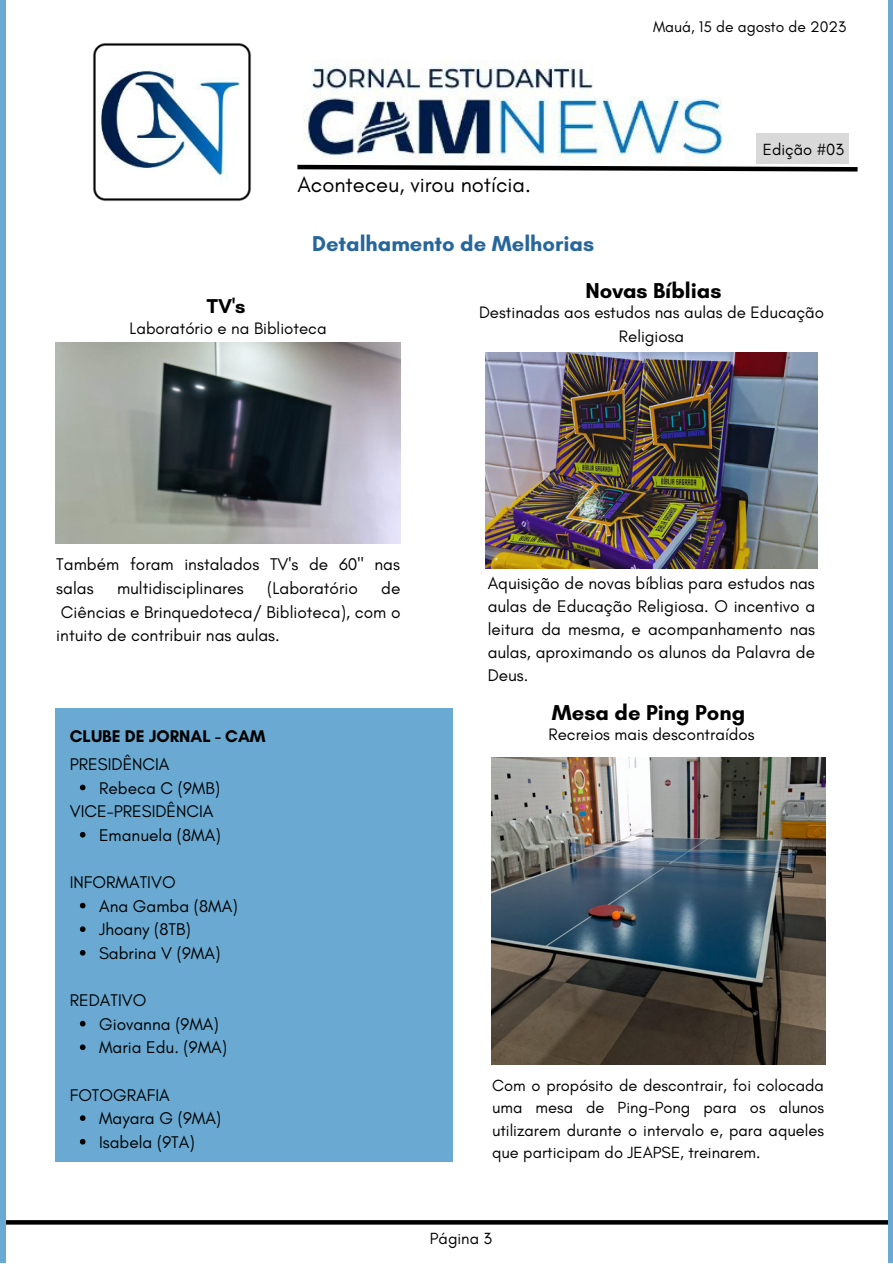
<style>
.page{position:relative;width:893px;height:1264px;background:#fff}
.page>*{position:absolute;margin:0;border:0;box-sizing:border-box;transform-origin:0 0}
.t1{font:700 21.9px "Glacial Indifference";color:#000}
.t2{font:21.9px "Glacial Indifference";color:#000}
.t3{font:700 21.9px "Glacial Indifference";color:#27669c}
.t4{font:700 20.4px "Glacial Indifference";color:#000}
.t5{font:17.25px/23.5px "Glacial Indifference";color:#000}
.t6{font:700 17.25px "Glacial Indifference";color:#000}
.t7{font:17.1px/23.1px "Glacial Indifference";color:#000;text-align:justify}
.t8{font:16.8px/23.5px "Glacial Indifference";color:#000;text-align:center}
.t9{font:16.5px/22.5px "Glacial Indifference";color:#000;text-align:justify}
.t10{font:15.6px "Glacial Indifference";color:#000}
</style>
<div class="page">
<img style="left:303px;top:60px;width:420px;height:101px">
<svg style="left:297px;top:162px;width:561px;height:10px"></svg>
<div style="left:756px;top:133px;width:92px;height:31px;background:#d9d9d9"></div>
<img style="left:93px;top:43px;width:158px;height:158px">
<svg style="left:6px;top:1220px;width:882px;height:4px;background:#070707"></svg>
<div style="left:0;top:0;width:6px;height:1262px;background:#69a9d2"></div>
<hr style="left:888px;top:0;width:4px;height:1262px;background:#69a9d2">
<img style="left:485px;top:352px;width:332px;height:216px">
<div style="left:55px;top:708px;width:398px;height:454px;background:#69a9d2"></div>
<img style="left:55px;top:342px;width:345px;height:201px">
<img style="left:491px;top:757px;width:334px;height:307px">
<svg style="left:80px;top:784px;width:5px;height:6px"></svg>
<svg style="left:80px;top:832px;width:5px;height:5px"></svg>
<svg style="left:80px;top:902px;width:5px;height:6px"></svg>
<svg style="left:80px;top:926px;width:5px;height:6px"></svg>
<svg style="left:80px;top:950px;width:5px;height:5px"></svg>
<svg style="left:80px;top:1020px;width:5px;height:6px"></svg>
<svg style="left:80px;top:1044px;width:5px;height:6px"></svg>
<svg style="left:80px;top:1115px;width:5px;height:5px"></svg>
<svg style="left:80px;top:1139px;width:5px;height:5px"></svg>
<p class="t10" style="left:653px;top:17px;width:195px">Mauá, 15 de agosto de 2023</p>
<p class="t2" style="left:297px;top:171px;width:235px">Aconteceu, virou notícia.</p>
<p class="t3" style="left:312px;top:230px;width:283px">Detalhamento de Melhorias</p>
<p class="t9" style="left:762px;top:138px;width:82px">Edição #03</p>
<p class="t1" style="left:585px;top:277px;width:138px">Novas Bíblias</p>
<p class="t4" style="left:207px;top:293px;width:40px">TV's</p>
<p class="t8" style="left:479px;top:300px;width:346px">Destinadas aos estudos nas aulas de Educação<br>Religiosa</p>
<p class="t8" style="left:129px;top:316px;width:199px">Laboratório e na Biblioteca</p>
<p class="t5" style="left:56px;top:552px;width:345px">Também foram instalados TV's de 60" nas salas</p>
<p class="t5" style="left:56px;top:576px;width:345px;text-align:justify;text-indent:325px">de Ciências e Brinquedoteca/ Biblioteca), com o intuito de contribuir nas aulas.</p>
<p class="t5" style="left:117px;top:576px;width:128px">multidisciplinares</p>
<p class="t5" style="left:267px;top:576px;width:92px">(Laboratório</p>
<p class="t6" style="left:70px;top:725px;width:197px">CLUBE DE JORNAL - CAM</p>
<p class="t5" style="left:99px;top:775px;width:122px">Rebeca C (9MB)</p>
<p class="t5" style="left:99px;top:823px;width:123px">Emanuela (8MA)</p>
<p class="t5" style="left:70px;top:752px;width:101px">PRESIDÊNCIA</p>
<p class="t5" style="left:70px;top:799px;width:145px">VICE-PRESIDÊNCIA</p>
<p class="t5" style="left:70px;top:870px;width:107px">INFORMATIVO</p>
<p class="t5" style="left:99px;top:894px;width:140px">Ana Gamba (8MA)</p>
<p class="t5" style="left:99px;top:917px;width:93px">Jhoany (8TB)</p>
<p class="t5" style="left:99px;top:941px;width:123px">Sabrina V (9MA)</p>
<p class="t5" style="left:70px;top:988px;width:78px">REDATIVO</p>
<p class="t5" style="left:99px;top:1012px;width:121px">Giovanna (9MA)</p>
<p class="t5" style="left:99px;top:1035px;width:130px">Maria Edu. (9MA)</p>
<p class="t5" style="left:70px;top:1082px;width:102px">FOTOGRAFIA</p>
<p class="t5" style="left:99px;top:1106px;width:124px">Mayara G (9MA)</p>
<p class="t5" style="left:99px;top:1130px;width:97px">Isabela (9TA)</p>
<p class="t7" style="left:487px;top:571px;width:329px">Aquisição de novas bíblias para estudos nas aulas de Educação Religiosa. O incentivo a leitura da mesma, e acompanhamento nas aulas, aproximando os alunos da Palavra de Deus.</p>
<p class="t1" style="left:552px;top:699px;width:195px">Mesa de Ping Pong</p>
<p class="t8" style="left:548px;top:722px;width:207px">Recreios mais descontraídos</p>
<p class="t9" style="left:492px;top:1073px;width:333px">Com o propósito de descontrair, foi colocada uma mesa de Ping-Pong para os alunos utilizarem durante o intervalo e, para aqueles que participam do JEAPSE, treinarem.</p>
<p class="t9" style="left:430px;top:1226px;width:64px">Página 3</p>
</div>
